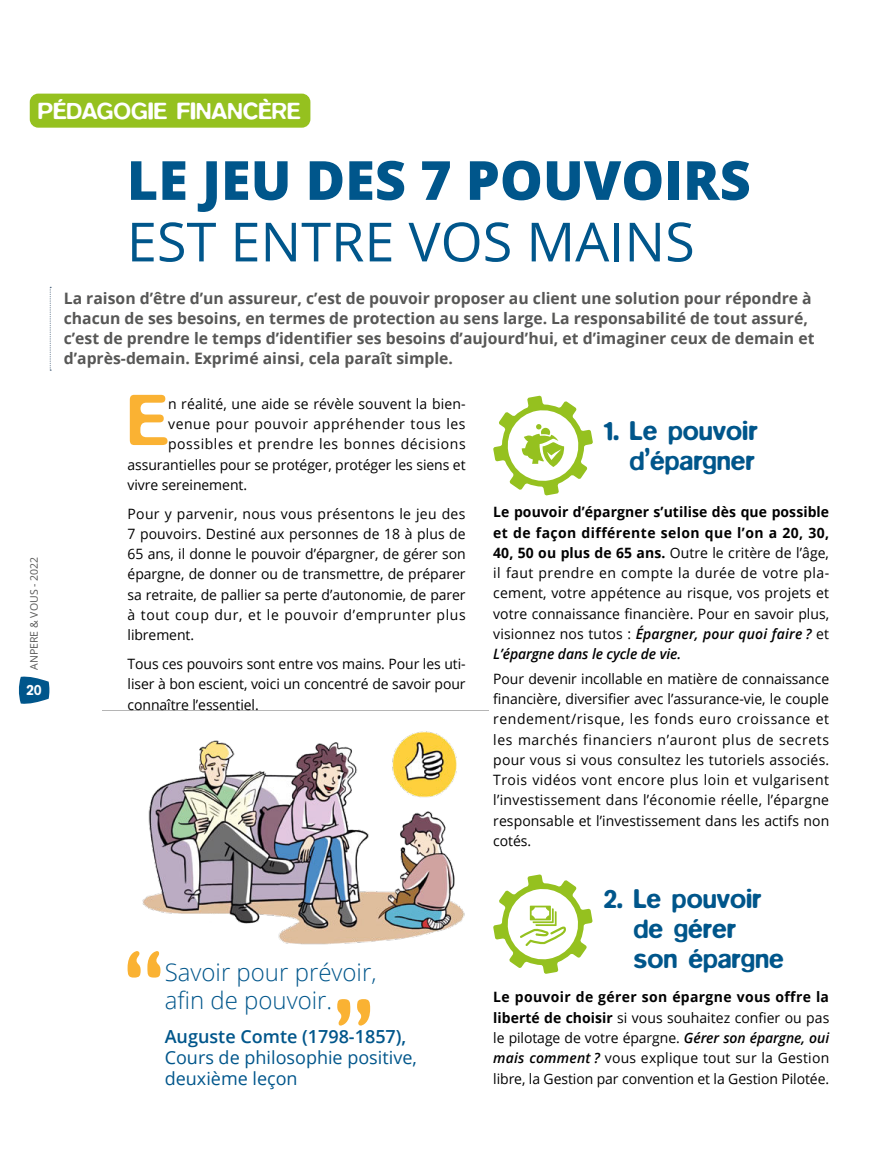
<style>
.page{position:relative;width:893px;height:1149px;background:#fff}
.page>*{position:absolute;margin:0;border:0;box-sizing:border-box;transform-origin:0 0}
.t1{font:500 73.95px "Blur";color:#fab233}
.t2{font:800 54px "Open Sans";color:#00568b}
.t3{font:54px "Open Sans";color:#00568b}
.t4{font:500 27px/30px "Blur";color:#00568b}
.t5{font:300 24px/28.5px "Open Sans";color:#00568b}
.t6{font:500 24px "Blur";color:#fff}
.t7{font:18px/21px "Open Sans";color:#00568b}
.t8{font:600 18px "Open Sans";color:#00568b}
.t9{font:700 15.75px/20.2px "Open Sans";color:#575756}
.t10{font:500 15px "Blur";color:#fff}
.t11{font:14.25px/20.2px "Open Sans";letter-spacing:.005em;color:#000;text-align:justify}
.t12{font:14.25px "Open Sans";letter-spacing:.04em;color:#000}
.t13{font:10.5px "Open Sans";color:#575756}
.s1{font-weight:700}
.s2{font-weight:600;font-style:italic}
</style>
<div class="page">
<svg style="left:18px;top:676px;width:32px;height:28px"></svg>
<svg style="left:50px;top:287px;width:1px;height:83px"></svg>
<div style="left:30px;top:94px;width:280px;height:34px;background:#95c11f;border-radius:9px"></div>
<svg style="left:493px;top:395px;width:100px;height:100px"></svg>
<svg style="left:128px;top:960px;width:32px;height:17px"></svg>
<svg style="left:337px;top:999px;width:33px;height:26px"></svg>
<svg style="left:493px;top:874px;width:100px;height:99px"></svg>
<img style="left:102px;top:710px;width:386px;height:250px">
<h3 class="t6" style="left:38px;top:97px;width:264px">PÉDAGOGIE FINANCÈRE</h3>
<p class="t13" style="left:28px;top:669px;width:114px;rotate:-90deg">ANPERE &amp; VOUS - 2022</p>
<p class="t10" style="left:26px;top:680px;width:17px">20</p>
<h2 class="t2" style="left:127px;top:158px;width:625px">LE JEU DES 7 POUVOIRS</h2>
<h2 class="t3" style="left:127px;top:220px;width:569px">EST ENTRE VOS MAINS</h2>
<p class="t9" style="left:64px;top:289px;width:752px">La raison d’être d’un assureur, c’est de pouvoir proposer au client une solution pour répondre à chacun de ses besoins, en termes de protection au sens large. La responsabilité de tout assuré, c’est de prendre le temps d’identifier ses besoins d’aujourd’hui, et d’imaginer ceux de demain et d’après-demain. Exprimé ainsi, cela paraît simple.</p>
<h1 class="t1" style="left:128px;top:376px;width:42px">E</h1>
<p class="t11" style="left:168px;top:395px;width:299px">n réalité, une aide se révèle souvent la bien-</p>
<p class="t12" style="left:168px;top:418px;width:299px">venue pour pouvoir appréhender tous les</p>
<p class="t12" style="left:168px;top:438px;width:299px">possibles et prendre les bonnes décisions</p>
<p class="t11" style="left:128px;top:455px;width:340px">assurantielles pour se protéger, protéger les siens et</p>
<p class="t11" style="left:128px;top:476px;width:121px">vivre sereinement.</p>
<p class="t11" style="left:128px;top:504px;width:340px">Pour y parvenir, nous vous présentons le jeu des 7 pouvoirs. Destiné aux personnes de 18 à plus de 65 ans, il donne le pouvoir d’épargner, de gérer son épargne, de donner ou de transmettre, de préparer sa retraite, de pallier sa perte d’autonomie, de parer à tout coup dur, et le pouvoir d’emprunter plus librement.</p>
<p class="t11" style="left:128px;top:655px;width:340px">Tous ces pouvoirs sont entre vos mains. Pour les uti&shy;liser à bon escient, voici un concentré de savoir pour connaître l’essentiel.</p>
<h3 class="t5" style="left:165px;top:959px;width:213px">Savoir pour prévoir, afin de pouvoir.</h3>
<p class="t8" style="left:165px;top:1028px;width:243px">Auguste Comte (1798-1857),</p>
<p class="t7" style="left:165px;top:1048px;width:254px">Cours de philosophie positive, deuxième leçon</p>
<h3 class="t4" style="left:604px;top:415px;width:156px;text-align:right">1. Le pouvoir d’épargner</h3>
<p class="t11" style="left:493px;top:503px;width:338px"><span class="s1">Le pouvoir d’épargner s’utilise dès que possible et de façon différente selon que l’on a 20, 30, 40, 50 ou plus de 65 ans.</span> Outre le critère de l’âge, il faut prendre en compte la durée de votre pla&shy;cement, votre appétence au risque, vos projets et votre connaissance financière. Pour en savoir plus, visionnez nos tutos : <span class="s2">Épargner, pour quoi faire ?</span> et <span class="s2">L’épargne dans le cycle de vie.</span></p>
<p class="t11" style="left:493px;top:669px;width:338px">Pour devenir incollable en matière de connaissance financière, diversifier avec l’assurance-vie, le couple rendement/risque, les fonds euro croissance et les marchés financiers n’auront plus de secrets pour vous si vous consultez les tutoriels associés.<br>Trois vidéos vont encore plus loin et vulgarisent l’investissement dans l’économie réelle, l’épargne responsable et l’investissement dans les actifs non cotés.</p>
<h3 class="t4" style="left:633px;top:883px;width:152px;text-indent:-30px">2. Le pouvoir de gérer son épargne</h3>
<p class="t11" style="left:493px;top:986px;width:338px"><span class="s1">Le pouvoir de gérer son épargne vous offre la liberté de choisir</span> si vous souhaitez confier ou pas le pilotage de votre épargne. <span class="s2">Gérer son épargne, oui mais comment ?</span> vous explique tout sur la Gestion libre, la Gestion par convention et la Gestion Pilotée.</p>
</div>
